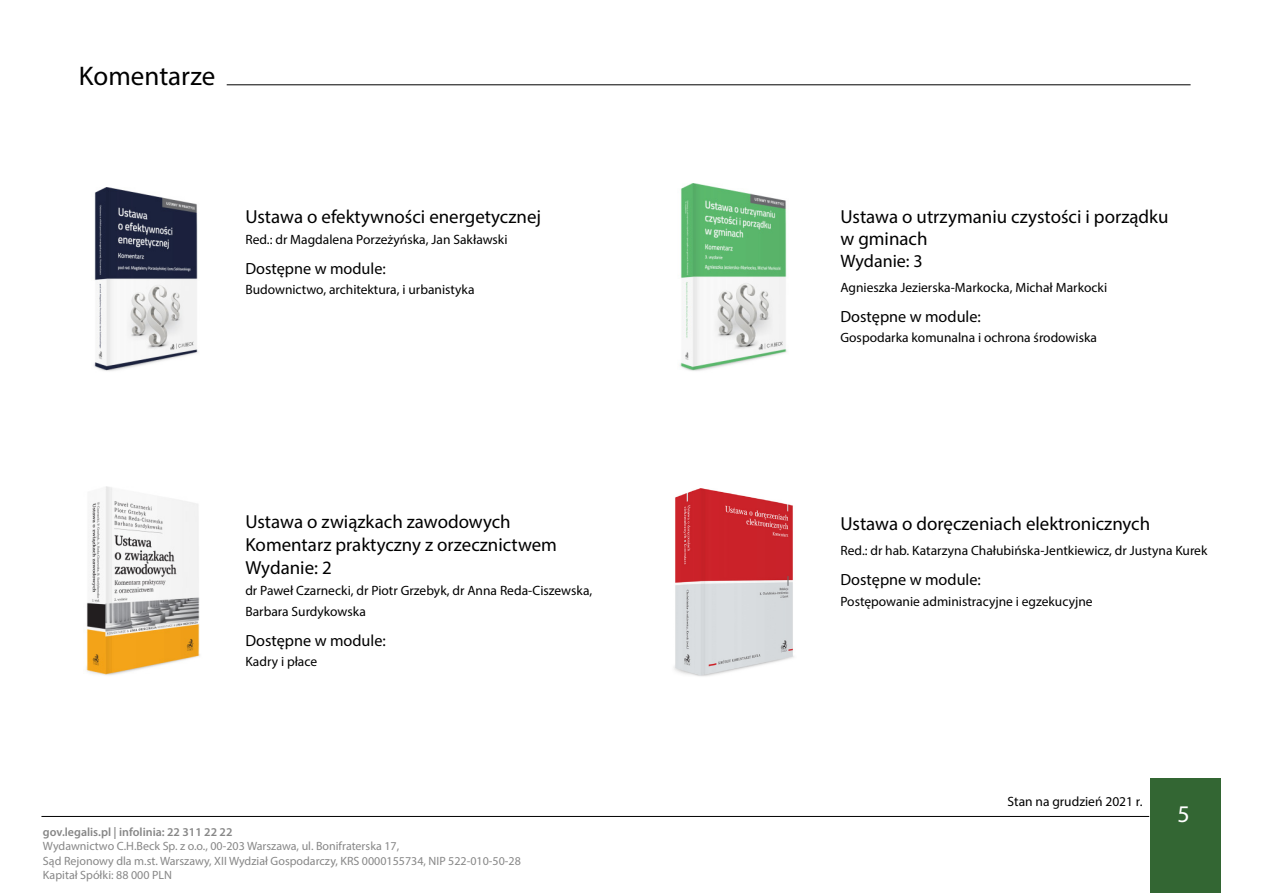
<style>
.page{position:relative;width:1263px;height:893px;background:#fff}
.page>*{position:absolute;margin:0;border:0;box-sizing:border-box;transform-origin:0 0}
.t1{font:27px "Myriad Pro";color:#000}
.t2{font:24px "Myriad Pro";color:#fff}
.t3{font:18.9px/22.6px "Myriad Pro";color:#000}
.t4{font:18px "Myriad Pro";color:#000}
.t5{font:16.2px "Myriad Pro";color:#000}
.t6{font:13.5px/21px "Myriad Pro";color:#000}
.t7{font:12px/14.4px "Myriad Pro";color:#878787}
.t8{font:600 12px "Myriad Pro";color:#878787}
</style>
<div class="page">
<hr style="left:41px;top:816px;width:1108px;height:1px;background:#000">
<div style="left:1150px;top:779px;width:70px;height:114px;background:#363"></div>
<hr style="left:227px;top:85px;width:963px;height:1px;background:#000">
<img style="left:93px;top:188px;width:105px;height:183px">
<img style="left:680px;top:183px;width:107px;height:188px">
<img style="left:674px;top:488px;width:120px;height:189px">
<img style="left:86px;top:486px;width:114px;height:190px">
<h1 class="t1" style="left:79px;top:59px;width:138px">Komentarze</h1>
<h3 class="t3" style="left:245px;top:205px;width:297px">Ustawa o efektywności energetycznej</h3>
<p class="t6" style="left:245px;top:228px;width:264px">Red.: dr Magdalena Porzeżyńska, Jan Sakławski</p>
<p class="t5" style="left:245px;top:258px;width:142px">Dostępne w module:</p>
<p class="t6" style="left:245px;top:279px;width:231px">Budownictwo, architektura, i urbanistyka</p>
<h3 class="t3" style="left:245px;top:510px;width:313px">Ustawa o związkach zawodowych<br>Komentarz praktyczny z orzecznictwem<br>Wydanie: 2</h3>
<p class="t6" style="left:245px;top:579px;width:348px">dr Paweł Czarnecki, dr Piotr Grzebyk, dr Anna Reda-Ciszewska,<br>Barbara Surdykowska</p>
<p class="t5" style="left:245px;top:630px;width:142px">Dostępne w module:</p>
<p class="t6" style="left:245px;top:651px;width:73px">Kadry i płace</p>
<p class="t8" style="left:43px;top:824px;width:191px">gov.legalis.pl | infolinia: 22 311 22 22</p>
<p class="t7" style="left:43px;top:839px;width:479px">Wydawnictwo C.H.Beck Sp. z o.o., 00-203 Warszawa, ul. Bonifraterska 17,<br>Sąd Rejonowy dla m.st. Warszawy, XII Wydział Gospodarczy, KRS 0000155734, NIP 522-010-50-28<br>Kapitał Spółki: 88 000 PLN</p>
<h3 class="t3" style="left:840px;top:205px;width:330px">Ustawa o utrzymaniu czystości i porządku w gminach</h3>
<h3 class="t4" style="left:840px;top:250px;width:84px">Wydanie: 3</h3>
<p class="t6" style="left:840px;top:276px;width:268px">Agnieszka Jezierska-Markocka, Michał Markocki</p>
<p class="t5" style="left:840px;top:306px;width:142px">Dostępne w module:</p>
<p class="t6" style="left:840px;top:327px;width:258px">Gospodarka komunalna i ochrona środowiska</p>
<h3 class="t3" style="left:840px;top:512px;width:311px">Ustawa o doręczeniach elektronicznych</h3>
<p class="t6" style="left:840px;top:540px;width:368px">Red.: dr hab. Katarzyna Chałubińska-Jentkiewicz, dr Justyna Kurek</p>
<p class="t5" style="left:840px;top:570px;width:142px">Dostępne w module:</p>
<p class="t6" style="left:840px;top:590px;width:254px">Postępowanie administracyjne i egzekucyjne</p>
<p class="t6" style="left:1007px;top:791px;width:136px">Stan na grudzień 2021 r.</p>
<h2 class="t2" style="left:1177px;top:799px;width:14px">5</h2>
</div>
